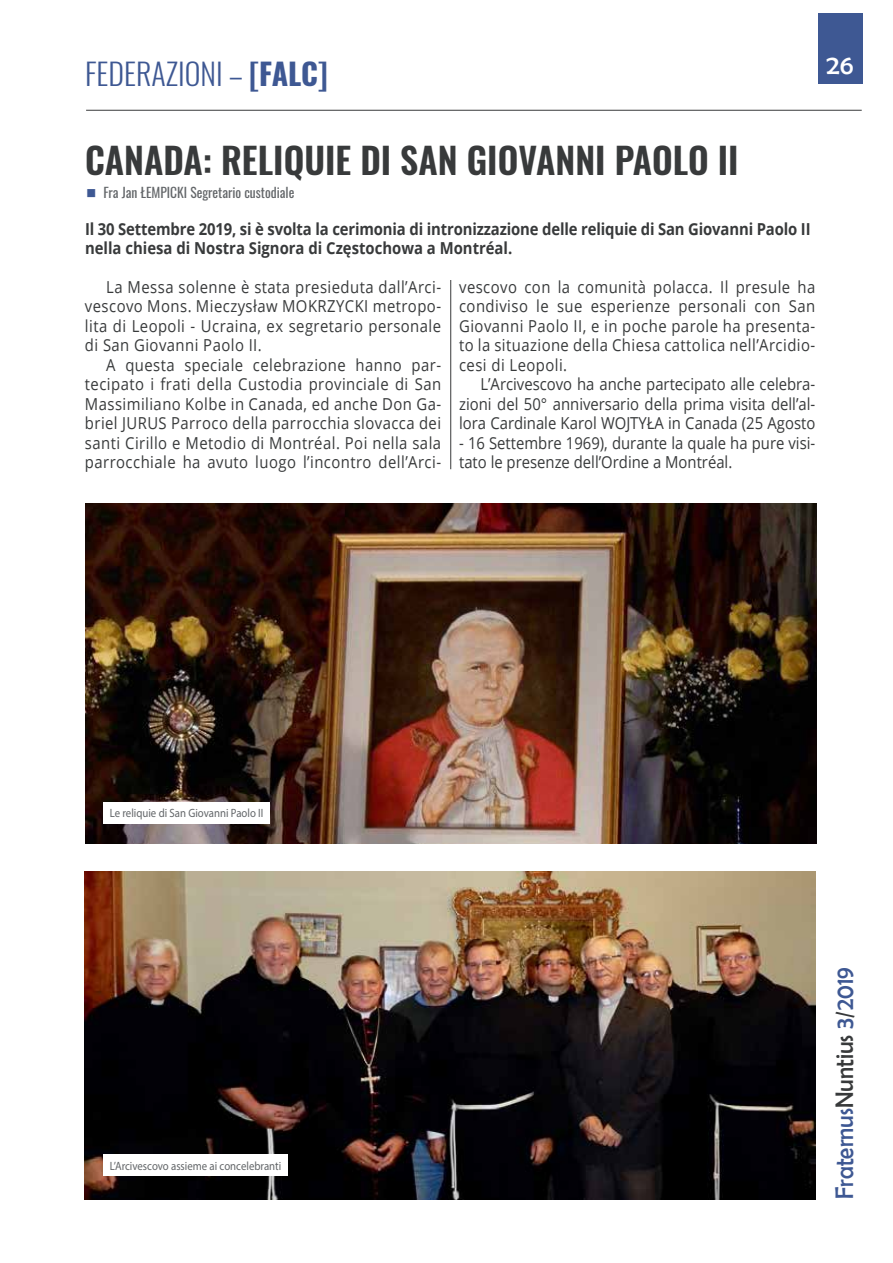
<style>
.page{position:relative;width:893px;height:1263px;background:#fff}
.page>*{position:absolute;margin:0;border:0;box-sizing:border-box;transform-origin:0 0}
.t1{font:600 36px "Oswald";color:#383a3b}
.t2{font:300 30px "Oswald";color:#3e5893}
.t3{font:27px "Berlin Sans FB";color:#fff}
.t4{font:25.5px "Berlin Sans FB";color:#3e5893;scale:.9 1}
.t5{font:16.5px/19.5px "Open Sans";letter-spacing:.03em;color:#383a3b;text-align:justify;scale:.9 1}
.t6{font:700 16.5px/19.5px "Open Sans";letter-spacing:-.01em;color:#383a3b;scale:.9 1}
.t7{font:16.5px/19.5px "Open Sans";color:#383a3b;scale:.9 1}
.t8{font:13.5px "Oswald";color:#636669}
.t9{font:12px "Myriad Pro";color:#636669;scale:.9 1}
.s1{font-weight:700}
.s2{color:#383a3b}
</style>
<div class="page">
<hr style="left:86px;top:110px;width:776px;height:1px;background:#383a3b">
<div style="left:818px;top:14px;width:44px;height:70px;background:#3e5893"></div>
<hr style="left:450px;top:280px;width:1px;height:189px;background:#383a3b">
<img style="left:85px;top:503px;width:731px;height:340px">
<img style="left:85px;top:872px;width:730px;height:327px">
<div style="left:103px;top:802px;width:167px;height:21px;background:#fff"></div>
<div style="left:103px;top:1154px;width:185px;height:22px;background:#fff"></div>
<h2 class="t2" style="left:85px;top:54px;width:244px">FEDERAZIONI – <span class="s1">[FALC]</span></h2>
<h3 class="t3" style="left:827px;top:49px;width:28px">26</h3>
<h1 class="t1" style="left:85px;top:136px;width:655px">CANADA: RELIQUIE DI SAN GIOVANNI PAOLO II</h1>
<p class="t8" style="left:104px;top:183px;width:192px">Fra Jan ŁEMPICKI Segretario custodiale</p>
<p class="t6" style="left:85px;top:219px;width:808px">Il 30 Settembre 2019, si è svolta la cerimonia di intronizzazione delle reliquie di San Giovanni Paolo II nella chiesa di Nostra Signora di Częstochowa a Montréal.</p>
<p class="t5" style="left:85px;top:276px;width:397px;text-indent:21px">La Messa solenne è stata presieduta dall’Arci&shy;vescovo Mons. Mieczysław MOKRZYCKI metropo&shy;lita di Leopoli - Ucraina, ex segretario personale di San Giovanni Paolo II.</p>
<p class="t5" style="left:85px;top:354px;width:397px;text-indent:21px">A questa speciale celebrazione hanno par&shy;tecipato i frati della Custodia provinciale di San Massimiliano Kolbe in Canada, ed anche Don Ga&shy;briel JURUS Parroco della parrocchia slovacca dei santi Cirillo e Metodio di Montréal. Poi nella sala parrocchiale ha avuto luogo l’incontro dell’Arci-</p>
<p class="t5" style="left:459px;top:276px;width:397px">vescovo con la comunità polacca. Il presule ha condiviso le sue esperienze personali con San Giovanni Paolo II, e in poche parole ha presenta&shy;to la situazione della Chiesa cattolica nell’Arcidio&shy;cesi di Leopoli.</p>
<p class="t5" style="left:459px;top:374px;width:397px;text-indent:21px">L’Arcivescovo ha anche partecipato alle celebra&shy;zioni del 50° anniversario della prima visita dell’al&shy;lora Cardinale Karol WOJTYŁA in Canada (25 Agosto</p>
<p class="t7" style="left:459px;top:432px;width:397px">- 16 Settembre 1969), durante la quale ha pure visi&shy;tato le presenze dell’Ordine a Montréal.</p>
<p class="t9" style="left:110px;top:806px;width:172px">Le reliquie di San Giovanni Paolo II</p>
<p class="t9" style="left:110px;top:1158px;width:192px">L’Arcivescovo assieme ai concelebranti</p>
<h3 class="t4" style="left:830px;top:1199px;width:260px;rotate:-90deg">Fraternus<span class="s2">Nuntius</span> 3<span class="s2">/</span>2019</h3>
</div>
